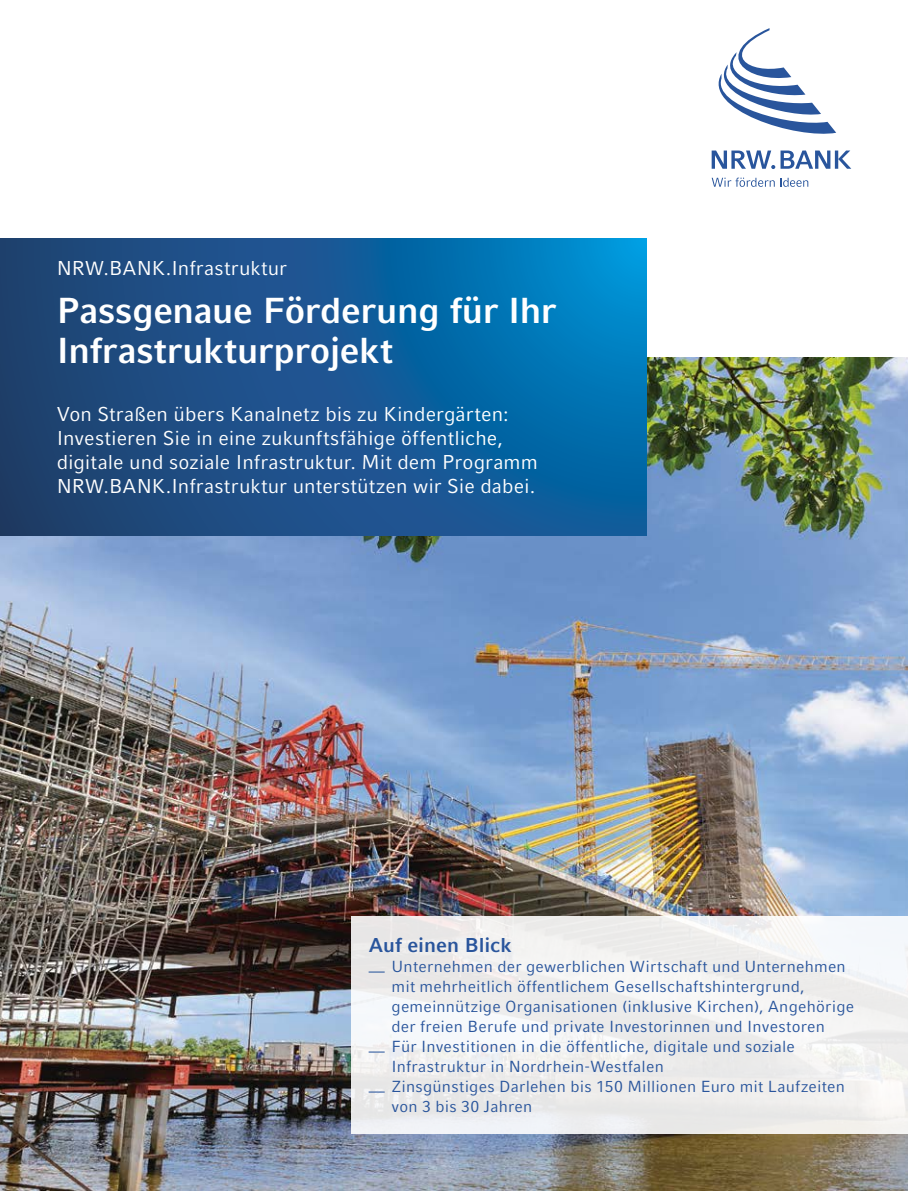
<style>
.page{position:relative;width:908px;height:1191px;background:#fff}
.page>*{position:absolute;margin:0;border:0;box-sizing:border-box;transform-origin:0 0}
.HL_T_HL{font:700 36px/40px "Compatil Fact LT Pro";letter-spacing:-.01em;color:#fff}
.HL_T_Vorspann{font:20px/24px "Compatil Fact LT Pro";letter-spacing:.005em;color:#fff}
.HL_T_P_HL{font:20px "Compatil Fact LT Pro";letter-spacing:.01em;color:#fff}
.HL_HL_Infokasten{font:700 20px "Compatil Fact LT Pro";color:#29559c}
.t1{font:16px/20px "Compatil Fact LT Pro";letter-spacing:.015em;color:#29559c}
</style>
<div class="page">
<img style="left:0;top:357px;width:907px;height:834px">
<svg style="left:0;top:238px;width:646px;height:298px;background:#145993"></svg>
<div style="left:351px;top:916px;width:556px;height:218px;background:linear-gradient(to right,#ededed,#f2f2f1)"></div>
<svg style="left:711px;top:150px;width:139px;height:19px"></svg>
<svg style="left:718px;top:28px;width:117px;height:106px"></svg>
<svg style="left:711px;top:178px;width:63px;height:9px"></svg>
<svg style="left:780px;top:178px;width:27px;height:9px"></svg>
<h1 class="HL_T_P_HL" style="left:57px;top:256px;width:232px">NRW.BANK.Infrastruktur</h1>
<h2 class="HL_T_HL" style="left:57px;top:291px;width:501px">Passgenaue Förderung für Ihr<br>Infrastrukturprojekt</h2>
<p class="HL_T_Vorspann" style="left:57px;top:402px;width:482px">Von Straßen übers Kanalnetz bis zu Kindergärten:<br>Investieren Sie in eine zukunftsfähige öffentliche, digitale und soziale Infrastruktur. Mit dem Programm NRW.BANK.Infrastruktur unterstützen wir Sie dabei.</p>
<h3 class="HL_HL_Infokasten" style="left:369px;top:933px;width:144px">Auf einen Blick</h3>
<p class="t1" style="left:391px;top:956px;width:464px;text-indent:-23px">— Unternehmen der gewerblichen Wirtschaft und Unternehmen mit mehrheitlich öffentlichem Gesellschaftshintergrund, gemeinnützige Organisationen (inklusive Kirchen), Angehörige der freien Berufe und private Investorinnen und Investoren</p>
<p class="t1" style="left:391px;top:1036px;width:404px;text-indent:-23px">— Für Investitionen in die öffentliche, digitale und soziale<br>Infrastruktur in Nordrhein-Westfalen</p>
<p class="t1" style="left:391px;top:1076px;width:454px;text-indent:-23px">— Zinsgünstiges Darlehen bis 150 Millionen Euro mit Laufzeiten von 3 bis 30 Jahren</p>
</div>
